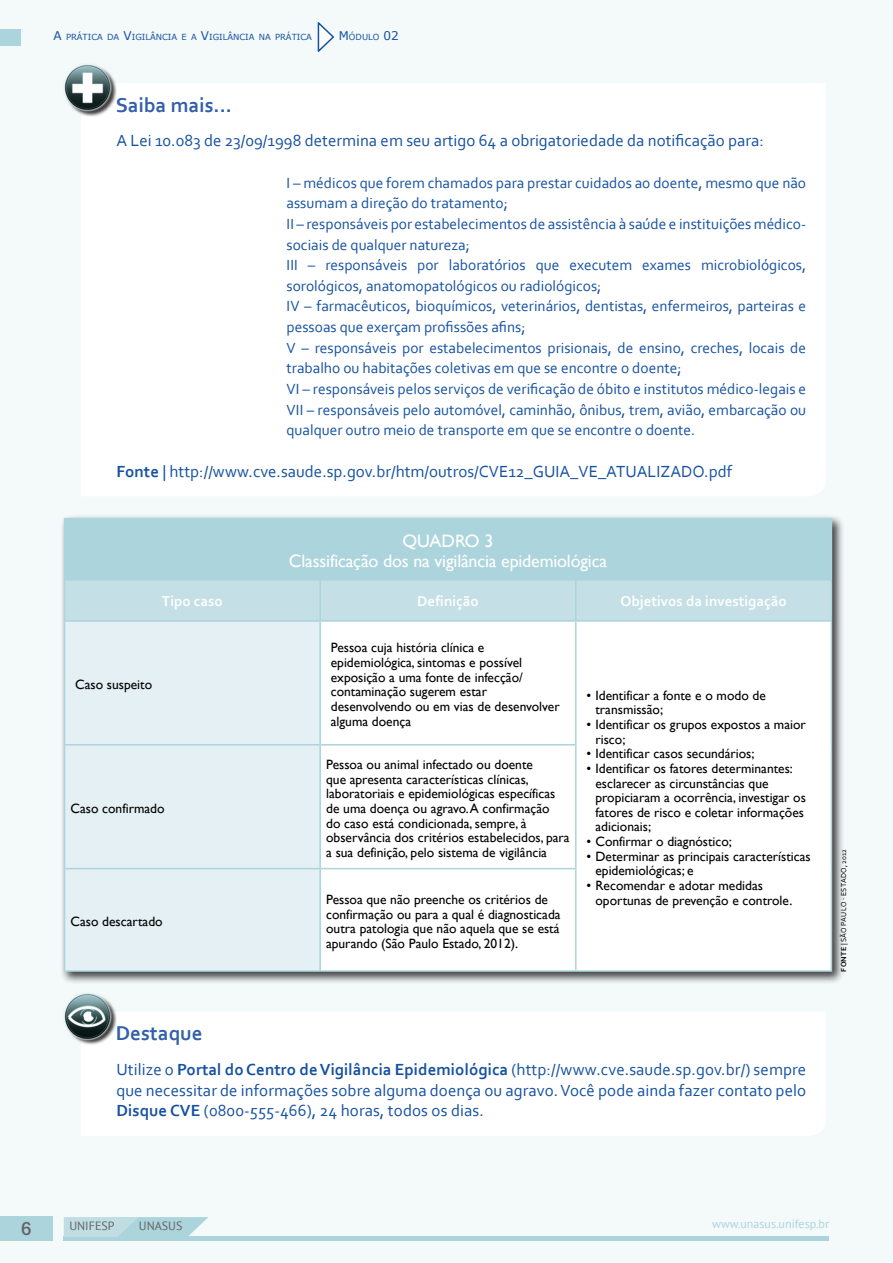
<style>
.page{position:relative;width:893px;height:1263px;background:#f4f9fa}
.page>*{position:absolute;margin:0;border:0;box-sizing:border-box;transform-origin:0 0}
.t1{font:700 21px "Corbel";color:#345fa9}
.t2{font:700 19.5px "Shruti";color:#646363}
.t3{font:18px/20.7px "Gill Sans";letter-spacing:-.01em;color:#fff;text-align:center}
.t4{font:16.8px/20.7px "Corbel";color:#1652a0;text-align:justify}
.t5{font:15.3px/20.7px "Corbel";color:#1652a0}
.t6{font:700 15px "Corbel";color:#fff}
.t7{font:13.5px/14.7px "Gill Sans";color:#000}
.t8{font:12px "PT Sans";color:#acd4dc}
.t9{font:12px "PT Sans";color:#646363}
.t10{font:8.4px "Verdana";color:#1652a0}
.t11{font:7.5px "Corbel";letter-spacing:.035em;color:#000}
.s1{font-size:12px}
.s2{font-weight:700}
</style>
<div class="page">
<div style="left:0;top:29px;width:21px;height:16px;background:#acd4dc"></div>
<div style="left:64px;top:1236px;width:765px;height:5px;background:#acd4dc"></div>
<div style="left:0;top:1217px;width:53px;height:24px;background:#acd4dc"></div>
<svg style="left:64px;top:1217px;width:144px;height:20px;background:#b9dae1"></svg>
<svg style="left:317px;top:22px;width:18px;height:30px"></svg>
<div style="left:81px;top:83px;width:745px;height:413px;background:#fff"></div>
<div style="left:64px;top:64px;width:53px;height:53px;background:#000;opacity:.75"></div>
<img style="left:64px;top:64px;width:48px;height:48px">
<div style="left:60px;top:514px;width:785px;height:470px;background:#000;opacity:.75"></div>
<div style="left:65px;top:518px;width:766px;height:62px;background:#acd4dc"></div>
<div style="left:65px;top:580px;width:766px;height:40px;background:#c4dfe5"></div>
<div style="left:65px;top:622px;width:254px;height:348px;background:#e4f0f4"></div>
<div style="left:321px;top:622px;width:510px;height:348px;background:#fff"></div>
<hr style="left:64px;top:519px;width:1px;height:60px;background:#acd4dc">
<hr style="left:64px;top:518px;width:256px;height:1px;background:#acd4dc">
<hr style="left:576px;top:518px;width:256px;height:1px;background:#acd4dc">
<hr style="left:831px;top:519px;width:1px;height:60px;background:#acd4dc">
<hr style="left:64px;top:580px;width:1px;height:40px;background:#acd4dc">
<hr style="left:64px;top:579px;width:256px;height:1px;background:#acd4dc">
<hr style="left:319px;top:580px;width:2px;height:40px;background:#acd4dc">
<hr style="left:576px;top:579px;width:256px;height:1px;background:#acd4dc">
<hr style="left:575px;top:580px;width:2px;height:40px;background:#acd4dc">
<hr style="left:831px;top:580px;width:1px;height:40px;background:#acd4dc">
<hr style="left:64px;top:622px;width:1px;height:122px;background:#acd4dc">
<hr style="left:64px;top:620px;width:256px;height:2px;background:#acd4dc">
<hr style="left:319px;top:622px;width:2px;height:122px;background:#acd4dc">
<hr style="left:320px;top:620px;width:256px;height:2px;background:#acd4dc">
<hr style="left:576px;top:620px;width:256px;height:2px;background:#acd4dc">
<hr style="left:575px;top:622px;width:2px;height:122px;background:#acd4dc">
<hr style="left:831px;top:622px;width:1px;height:123px;background:#acd4dc">
<hr style="left:831px;top:745px;width:1px;height:124px;background:#acd4dc">
<hr style="left:831px;top:869px;width:1px;height:101px;background:#acd4dc">
<hr style="left:64px;top:745px;width:1px;height:123px;background:#acd4dc">
<hr style="left:64px;top:744px;width:256px;height:1px;background:#acd4dc">
<hr style="left:319px;top:745px;width:2px;height:123px;background:#acd4dc">
<hr style="left:320px;top:744px;width:257px;height:1px;background:#acd4dc">
<hr style="left:575px;top:745px;width:2px;height:123px;background:#acd4dc">
<hr style="left:64px;top:869px;width:1px;height:101px;background:#acd4dc">
<hr style="left:64px;top:868px;width:256px;height:1px;background:#acd4dc">
<hr style="left:64px;top:970px;width:256px;height:2px;background:#acd4dc">
<hr style="left:319px;top:869px;width:2px;height:101px;background:#acd4dc">
<hr style="left:320px;top:868px;width:257px;height:1px;background:#acd4dc">
<hr style="left:575px;top:869px;width:2px;height:101px;background:#acd4dc">
<hr style="left:320px;top:970px;width:256px;height:2px;background:#acd4dc">
<hr style="left:576px;top:970px;width:256px;height:2px;background:#acd4dc">
<div style="left:81px;top:1012px;width:745px;height:124px;background:#fff"></div>
<div style="left:64px;top:993px;width:53px;height:53px;background:#000;opacity:.75"></div>
<img style="left:64px;top:993px;width:48px;height:47px">
<p class="t10" style="left:54px;top:31px;width:260px"><span class="s1">A</span> PRÁTICA DA <span class="s1">V</span>IGILÂNCIA E A <span class="s1">V</span>IGILÂNCIA NA PRÁTICA</p>
<p class="t10" style="left:339px;top:31px;width:62px"><span class="s1">M</span>ÓDULO <span class="s1">02</span></p>
<h1 class="t1" style="left:116px;top:92px;width:118px">Saiba mais...</h1>
<p class="t4" style="left:116px;top:130px;width:649px">A Lei 10.083 de 23/09/1998 determina em seu artigo 64 a obrigatoriedade da notificação para:</p>
<p class="t5" style="left:287px;top:172px;width:521px">I – médicos que forem chamados para prestar cuidados ao doente, mesmo que não assumam a direção do tratamento;<br>II – responsáveis por estabelecimentos de assistência à saúde e instituições médico&shy;sociais de qualquer natureza;<br>III – responsáveis por laboratórios que executem exames microbiológicos, sorológicos, anatomopatológicos ou radiológicos;<br>IV – farmacêuticos, bioquímicos, veterinários, dentistas, enfermeiros, parteiras e pessoas que exerçam profissões afins;<br>V – responsáveis por estabelecimentos prisionais, de ensino, creches, locais de trabalho ou habitações coletivas em que se encontre o doente;<br>VI – responsáveis pelos serviços de verificação de óbito e institutos médico-legais e VII – responsáveis pelo automóvel, caminhão, ônibus, trem, avião, embarcação ou qualquer outro meio de transporte em que se encontre o doente.</p>
<p class="t4" style="left:116px;top:460px;width:617px"><span class="s2">Fonte</span> | http://www.cve.saude.sp.gov.br/htm/outros/CVE12_GUIA_VE_ATUALIZADO.pdf</p>
<h3 class="t3" style="left:289px;top:530px;width:320px">QUADRO 3<br>Classificação dos na vigilância epidemiológica</h3>
<p class="t6" style="left:162px;top:592px;width:62px">Tipo caso</p>
<p class="t6" style="left:417px;top:592px;width:63px">Definição</p>
<p class="t6" style="left:620px;top:592px;width:168px">Objetivos da investigação</p>
<p class="t7" style="left:75px;top:677px;width:78px">Caso suspeito</p>
<p class="t7" style="left:71px;top:801px;width:96px">Caso confirmado</p>
<p class="t7" style="left:71px;top:914px;width:94px">Caso descartado</p>
<p class="t7" style="left:331px;top:641px;width:230px">Pessoa cuja história clínica e epidemiológica, sintomas e possível exposição a uma fonte de infecção/ contaminação sugerem estar desenvolvendo ou em vias de desenvolver alguma doença</p>
<p class="t7" style="left:326px;top:757px;width:245px">Pessoa ou animal infectado ou doente<br>que apresenta características clínicas, laboratoriais e epidemiológicas específicas de uma doença ou agravo. A confirmação<br>do caso está condicionada, sempre, à observância dos critérios estabelecidos, para a sua definição, pelo sistema de vigilância</p>
<p class="t7" style="left:326px;top:892px;width:236px">Pessoa que não preenche os critérios de confirmação ou para a qual é diagnosticada outra patologia que não aquela que se está apurando (São Paulo Estado, 2012).</p>
<p class="t7" style="left:595px;top:688px;width:172px;text-indent:-9px">• Identificar a fonte e o modo de transmissão;</p>
<p class="t7" style="left:595px;top:717px;width:212px;text-indent:-9px">• Identificar os grupos expostos a maior risco;</p>
<p class="t7" style="left:586px;top:747px;width:170px">• Identificar casos secundários;</p>
<p class="t7" style="left:595px;top:761px;width:212px;text-indent:-9px">• Identificar os fatores determinantes: esclarecer as circunstâncias que propiciaram a ocorrência, investigar os fatores de risco e coletar informações adicionais;</p>
<p class="t7" style="left:586px;top:834px;width:147px">• Confirmar o diagnóstico;</p>
<p class="t7" style="left:595px;top:849px;width:217px;text-indent:-9px">• Determinar as principais características epidemiológicas; e</p>
<p class="t7" style="left:595px;top:878px;width:198px;text-indent:-9px">• Recomendar e adotar medidas oportunas de prevenção e controle.</p>
<h1 class="t1" style="left:116px;top:1020px;width:88px">Destaque</h1>
<p class="t4" style="left:116px;top:1059px;width:691px">Utilize o <span class="s2">Portal do Centro de Vigilância Epidemiológica</span> (http://www.cve.saude.sp.gov.br/) sempre que necessitar de informações sobre alguma doença ou agravo. Você pode ainda fazer contato pelo <span class="s2">Disque CVE</span> (0800-555-466), 24 horas, todos os dias.</p>
<p class="t11" style="left:839px;top:972px;width:124px;rotate:-90deg"><span class="s2">FONTE</span> | SÃO PAULO - ESTADO, 2012</p>
<h2 class="t2" style="left:21px;top:1217px;width:12px">6</h2>
<p class="t9" style="left:69px;top:1218px;width:47px">UNIFESP</p>
<p class="t9" style="left:139px;top:1218px;width:45px">UNASUS</p>
<p class="t8" style="left:712px;top:1216px;width:118px">www.unasus.unifesp.br</p>
</div>
